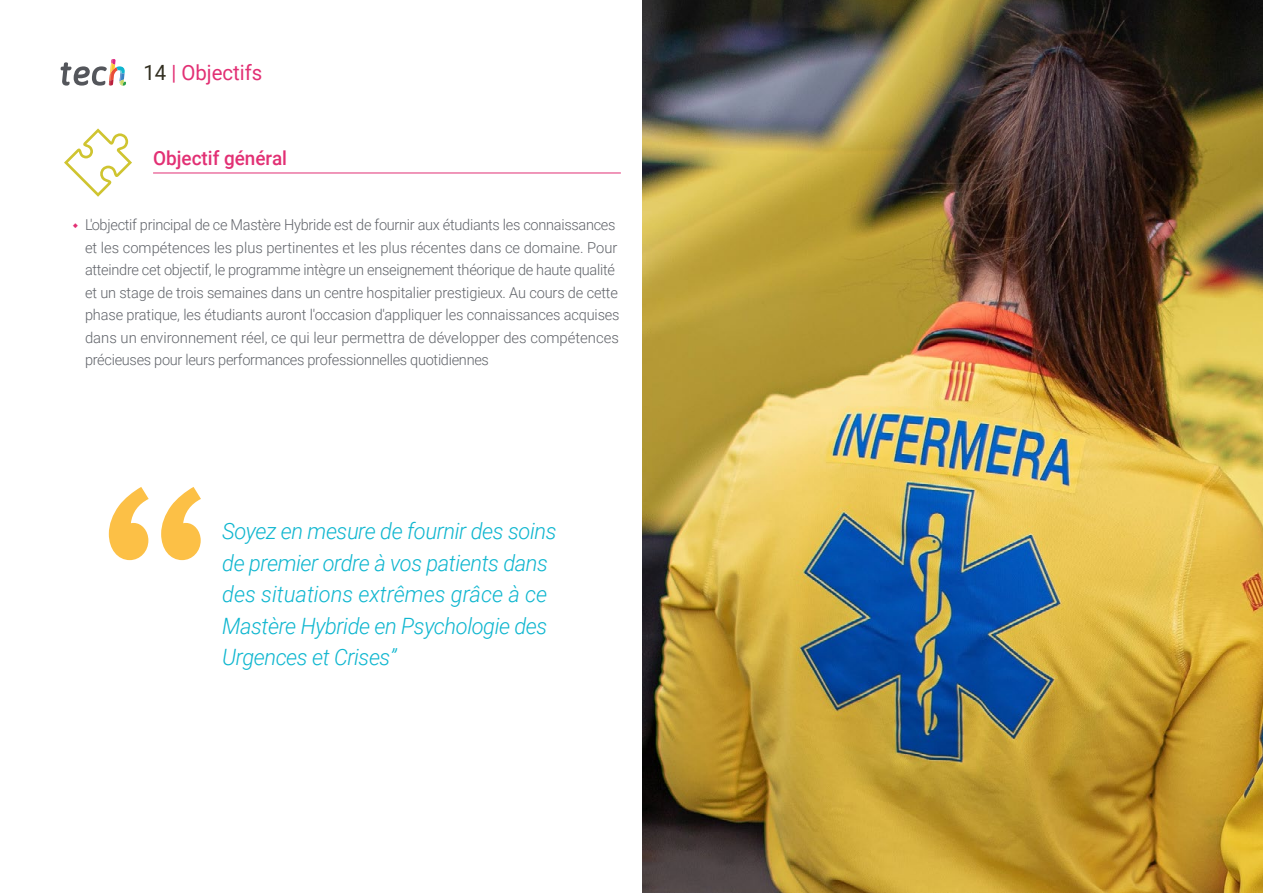
<style>
.page{position:relative;width:1263px;height:893px;background:#fff}
.page>*{position:absolute;margin:0;border:0;box-sizing:border-box;transform-origin:0 0}
.t1{font:italic 300 22.5px/31.5px "Roboto";letter-spacing:-.02em;color:#0fb6cf}
.t2{font:21px "Roboto";color:#e23074}
.t3{font:500 19.5px "Roboto";color:#e23074}
.t4{font:300 15px/22.5px "Roboto";letter-spacing:-.01em;color:#61646a}
.s1{color:#312e20}
</style>
<div class="page">
<hr style="left:153px;top:173px;width:468px;height:1px;background:#e23074">
<svg style="left:61px;top:59px;width:65px;height:27px"></svg>
<img style="left:642px;top:0;width:621px;height:893px">
<svg style="left:64px;top:128px;width:68px;height:69px"></svg>
<svg style="left:109px;top:487px;width:92px;height:73px"></svg>
<h2 class="t2" style="left:144px;top:57px;width:120px"><span class="s1">14</span> | Objectifs</h2>
<h3 class="t3" style="left:153px;top:144px;width:135px">Objectif général</h3>
<p class="t4" style="left:85px;top:213px;width:536px">L'objectif principal de ce Mastère Hybride est de fournir aux étudiants les connaissances et les compétences les plus pertinentes et les plus récentes dans ce domaine. Pour atteindre cet objectif, le programme intègre un enseignement théorique de haute qualité et un stage de trois semaines dans un centre hospitalier prestigieux. Au cours de cette phase pratique, les étudiants auront l'occasion d'appliquer les connaissances acquises dans un environnement réel, ce qui leur permettra de développer des compétences précieuses pour leurs performances professionnelles quotidiennes</p>
<h1 class="t1" style="left:222px;top:515px;width:336px">Soyez en mesure de fournir des soins de premier ordre à vos patients dans des situations extrêmes grâce à ce<br>Mastère Hybride en Psychologie des<br>Urgences et Crises”</h1>
</div>
